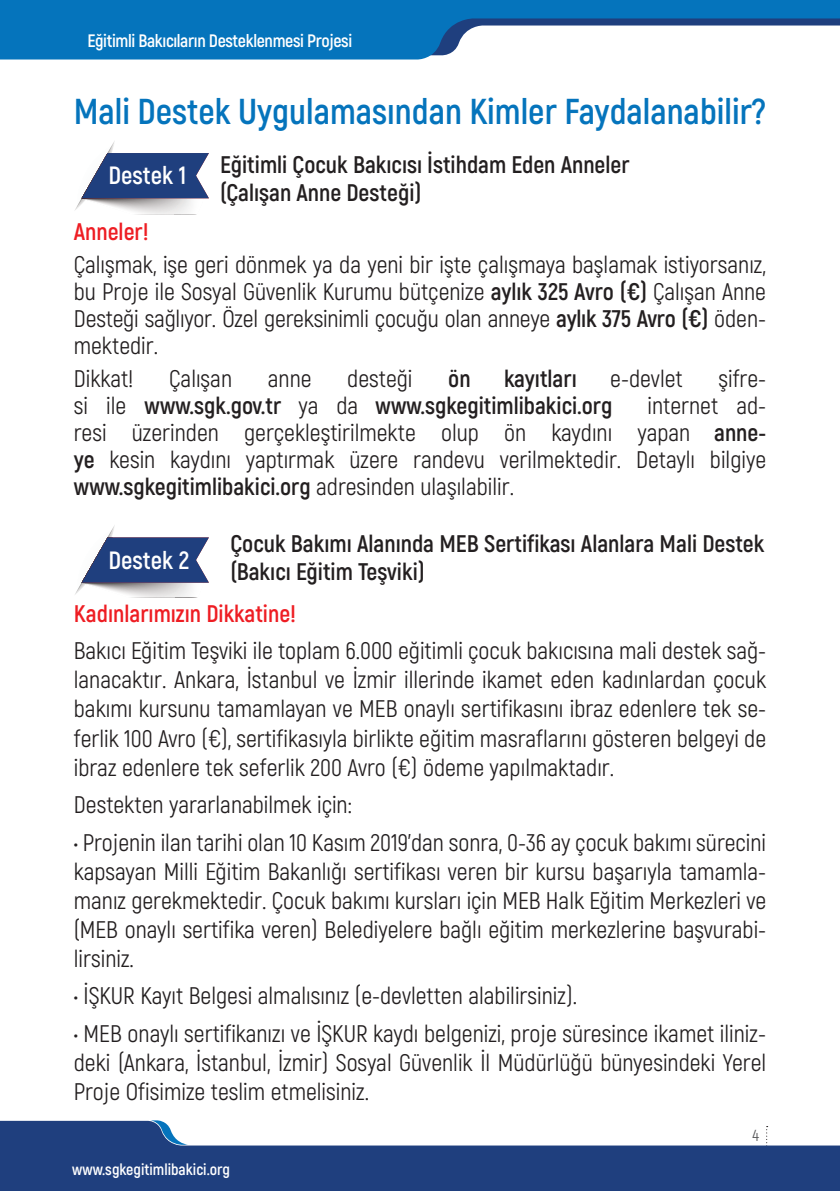
<style>
.page{position:relative;width:840px;height:1191px;background:#fff}
.page>*{position:absolute;margin:0;border:0;box-sizing:border-box;transform-origin:0 0}
.t1{font:700 36px "Akrobat";color:#0574bc}
.t2{font:700 25px "Akrobat";color:#fff}
.t3{font:24px/29px "Akrobat";color:#231f20;text-align:justify}
.t4{font:700 24px/28px "Akrobat";color:#231f20}
.t5{font:700 24px "Akrobat";color:#ee1d23}
.t6{font:700 18px "Akrobat";letter-spacing:-.02em;color:#fff}
.t7{font:700 16px "Akrobat";color:#fff}
.t8{font:16px "Akrobat";color:#57585a}
.s1{font-weight:700}
.s2{font-weight:400}
</style>
<div class="page">
<svg style="left:0;top:0;width:839px;height:59px;fill:#0574bc"></svg>
<svg style="left:0;top:1120px;width:839px;height:71px;fill:#1f3f7e"></svg>
<svg style="left:75px;top:141px;width:134px;height:73px"></svg>
<svg style="left:75px;top:525px;width:134px;height:72px"></svg>
<p class="t6" style="left:87px;top:29px;width:266px">Eğitimli Bakıcıların Desteklenmesi Projesi</p>
<h1 class="t1" style="left:74px;top:89px;width:693px">Mali Destek Uygulamasından Kimler Faydalanabilir?</h1>
<p class="t4" style="left:220px;top:150px;width:410px">Eğitimli Çocuk Bakıcısı İstihdam Eden Anneler (Çalışan Anne Desteği)</p>
<p class="t5" style="left:74px;top:217px;width:76px">Anneler!</p>
<p class="t3" style="left:74px;top:251px;width:693px;line-height:27px">Çalışmak, işe geri dönmek ya da yeni bir işte çalışmaya başlamak istiyorsanız, bu Proje ile Sosyal Güvenlik Kurumu bütçenize <span class="s1">aylık 325 Avro (€)</span> Çalışan Anne Desteği sağlıyor. Özel gereksinimli çocuğu olan anneye <span class="s1">aylık 375 Avro (€)</span> öden&shy;mektedir.</p>
<p class="t3" style="left:74px;top:364px;width:61px">Dikkat!</p>
<p class="t3" style="left:169px;top:364px;width:64px">Çalışan</p>
<p class="t3" style="left:268px;top:364px;width:45px">anne</p>
<p class="t3" style="left:347px;top:364px;width:67px">desteği</p>
<p class="t4" style="left:448px;top:364px;width:24px">ön</p>
<p class="t4" style="left:504px;top:364px;width:74px">kayıtları</p>
<p class="t3" style="left:610px;top:364px;width:74px">e-devlet</p>
<p class="t3" style="left:718px;top:364px;width:49px">şifre-</p>
<p class="t4" style="left:74px;top:391px;width:539px"><span class="s2">si ile</span> www.sgk.gov.tr <span class="s2">ya da</span> www.sgkegitimlibakici.org</p>
<p class="t2" style="left:109px;top:160px;width:79px">Destek 1</p>
<p class="t3" style="left:74px;top:392px;width:693px;line-height:27px;text-indent:573px">internet ad&shy;resi üzerinden gerçekleştirilmekte olup ön kaydını yapan <span class="s1">anne&shy;ye</span> kesin kaydını yaptırmak üzere randevu verilmektedir. Detaylı bilgiye <span class="s1">www.sgkegitimlibakici.org</span> adresinden ulaşılabilir.</p>
<p class="t2" style="left:109px;top:544px;width:82px">Destek 2</p>
<p class="t4" style="left:230px;top:530px;width:535px">Çocuk Bakımı Alanında MEB Sertifikası Alanlara Mali Destek (Bakıcı Eğitim Teşviki)</p>
<p class="t5" style="left:74px;top:598px;width:224px">Kadınlarımızın Dikkatine!</p>
<p class="t3" style="left:74px;top:636px;width:693px">Bakıcı Eğitim Teşviki ile toplam 6.000 eğitimli çocuk bakıcısına mali destek sağ&shy;lanacaktır. Ankara, İstanbul ve İzmir illerinde ikamet eden kadınlardan çocuk bakımı kursunu tamamlayan ve MEB onaylı sertifikasını ibraz edenlere tek se&shy;ferlik 100 Avro (€), sertifikasıyla birlikte eğitim masraflarını gösteren belgeyi de ibraz edenlere tek seferlik 200 Avro (€) ödeme yapılmaktadır.</p>
<p class="t3" style="left:74px;top:790px;width:279px">Destekten yararlanabilmek için:</p>
<p class="t3" style="left:74px;top:827px;width:693px">• Projenin ilan tarihi olan 10 Kasım 2019’dan sonra, 0-36 ay çocuk bakımı sürecini kapsayan Milli Eğitim Bakanlığı sertifikası veren bir kursu başarıyla tamamla&shy;manız gerekmektedir. Çocuk bakımı kursları için MEB Halk Eğitim Merkezleri ve (MEB onaylı sertifika veren) Belediyelere bağlı eğitim merkezlerine başvurabi&shy;lirsiniz.</p>
<p class="t3" style="left:74px;top:981px;width:504px">• İŞKUR Kayıt Belgesi almalısınız (e-devletten alabilirsiniz).</p>
<p class="t3" style="left:74px;top:1018px;width:693px">• MEB onaylı sertifikanızı ve İŞKUR kaydı belgenizi, proje süresince ikamet iliniz&shy;deki (Ankara, İstanbul, İzmir) Sosyal Güvenlik İl Müdürlüğü bünyesindeki Yerel Proje Ofisimize teslim etmelisiniz.</p>
<p class="t7" style="left:72px;top:1159px;width:159px">www.sgkegitimlibakici.org</p>
<p class="t8" style="left:752px;top:1125px;width:8px">4</p>
</div>
